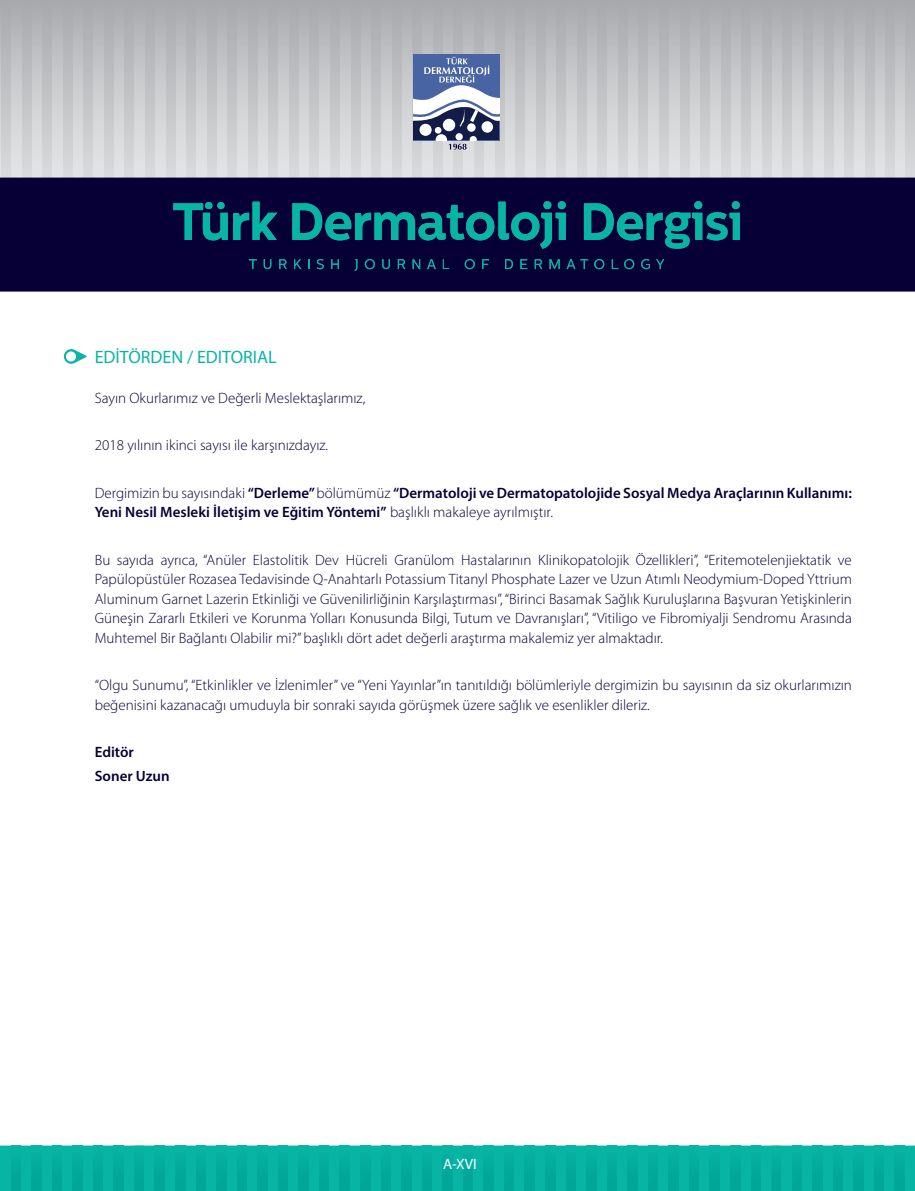
<style>
.page{position:relative;width:915px;height:1191px;background:#fff}
.page>*{position:absolute;margin:0;border:0;box-sizing:border-box;transform-origin:0 0}
.t1{font:18px "Myriad Pro";color:#08b5a5}
.t2{font:300 15px/19.5px "Myriad Pro";color:#060037;text-align:justify}
.t3{font:600 15px/19.5px "Myriad Pro";color:#060037}
.t4{font:15px "Myriad Pro";color:#fff}
.s1{font-weight:300}
</style>
<div class="page">
<svg style="left:0;top:1145px;width:914px;height:46px;background:#07b1a1"></svg>
<div style="left:114px;top:1145px;width:9px;height:46px;background:#03aa9b"></div>
<div style="left:93px;top:1145px;width:10px;height:46px;background:#03aa9b"></div>
<div style="left:73px;top:1145px;width:9px;height:46px;background:#03aa9b"></div>
<div style="left:52px;top:1145px;width:10px;height:46px;background:#03aa9b"></div>
<div style="left:32px;top:1145px;width:9px;height:46px;background:#03aa9b"></div>
<div style="left:11px;top:1145px;width:10px;height:46px;background:#03aa9b"></div>
<svg style="left:64px;top:349px;width:23px;height:15px"></svg>
<svg style="left:1px;top:0;width:913px;height:178px;background:#c0c1c4"></svg>
<svg style="left:12px;top:0;width:9px;height:178px;background:#c9cacc"></svg>
<svg style="left:0;top:0;width:1px;height:178px"></svg>
<svg style="left:32px;top:0;width:10px;height:178px;background:#c9cacc"></svg>
<svg style="left:53px;top:0;width:9px;height:178px;background:#c9cacc"></svg>
<svg style="left:73px;top:0;width:10px;height:178px;background:#c9cacc"></svg>
<svg style="left:94px;top:0;width:9px;height:178px;background:#c9cacc"></svg>
<svg style="left:114px;top:0;width:10px;height:178px;background:#c9cacc"></svg>
<svg style="left:135px;top:0;width:9px;height:178px;background:#c9cacc"></svg>
<svg style="left:155px;top:0;width:10px;height:178px;background:#c9cacc"></svg>
<svg style="left:176px;top:0;width:9px;height:178px;background:#c9cacc"></svg>
<svg style="left:196px;top:0;width:10px;height:178px;background:#c9cacc"></svg>
<svg style="left:217px;top:0;width:10px;height:178px;background:#c9cacc"></svg>
<svg style="left:238px;top:0;width:9px;height:178px;background:#c9cacc"></svg>
<svg style="left:258px;top:0;width:10px;height:178px;background:#c9cacc"></svg>
<svg style="left:279px;top:0;width:9px;height:178px;background:#c9cacc"></svg>
<svg style="left:299px;top:0;width:10px;height:178px;background:#c9cacc"></svg>
<svg style="left:320px;top:0;width:9px;height:178px;background:#c9cacc"></svg>
<svg style="left:340px;top:0;width:10px;height:178px;background:#c9cacc"></svg>
<svg style="left:361px;top:0;width:9px;height:178px;background:#c9cacc"></svg>
<svg style="left:381px;top:0;width:10px;height:178px;background:#c9cacc"></svg>
<svg style="left:402px;top:0;width:9px;height:178px;background:#c9cacc"></svg>
<svg style="left:422px;top:0;width:10px;height:178px"></svg>
<svg style="left:443px;top:0;width:9px;height:178px"></svg>
<svg style="left:463px;top:0;width:10px;height:178px"></svg>
<svg style="left:484px;top:0;width:10px;height:178px"></svg>
<svg style="left:505px;top:0;width:9px;height:178px;background:#c9cacc"></svg>
<svg style="left:525px;top:0;width:10px;height:178px;background:#c9cacc"></svg>
<svg style="left:546px;top:0;width:9px;height:178px;background:#c9cacc"></svg>
<svg style="left:566px;top:0;width:10px;height:178px;background:#c9cacc"></svg>
<svg style="left:587px;top:0;width:9px;height:178px;background:#c9cacc"></svg>
<svg style="left:607px;top:0;width:10px;height:178px;background:#c9cacc"></svg>
<svg style="left:628px;top:0;width:9px;height:178px;background:#c9cacc"></svg>
<svg style="left:648px;top:0;width:10px;height:178px;background:#c9cacc"></svg>
<svg style="left:669px;top:0;width:9px;height:178px;background:#c9cacc"></svg>
<svg style="left:689px;top:0;width:10px;height:178px;background:#c8c9cb"></svg>
<svg style="left:710px;top:0;width:10px;height:178px;background:#c9cacc"></svg>
<svg style="left:731px;top:0;width:9px;height:178px;background:#c9cacc"></svg>
<svg style="left:751px;top:0;width:10px;height:178px;background:#c9cacc"></svg>
<svg style="left:772px;top:0;width:9px;height:178px;background:#c9cacc"></svg>
<svg style="left:792px;top:0;width:10px;height:178px;background:#c9cacc"></svg>
<svg style="left:813px;top:0;width:9px;height:178px;background:#c9cacc"></svg>
<svg style="left:833px;top:0;width:10px;height:178px;background:#c8c9cb"></svg>
<svg style="left:854px;top:0;width:9px;height:178px;background:#c9cacc"></svg>
<svg style="left:874px;top:0;width:10px;height:178px;background:#c8c9cb"></svg>
<svg style="left:895px;top:0;width:9px;height:178px;background:#c9cacc"></svg>
<div style="left:0;top:178px;width:914px;height:114px;background:#060037"></div>
<svg style="left:173px;top:202px;width:104px;height:38px;background:#065269"></svg>
<svg style="left:292px;top:201px;width:273px;height:48px;background:#064460"></svg>
<svg style="left:583px;top:201px;width:156px;height:48px;background:#064862"></svg>
<svg style="left:442px;top:259px;width:7px;height:10px"></svg>
<svg style="left:249px;top:259px;width:8px;height:10px"></svg>
<svg style="left:263px;top:259px;width:8px;height:10px"></svg>
<svg style="left:279px;top:259px;width:8px;height:10px"></svg>
<svg style="left:294px;top:259px;width:7px;height:10px"></svg>
<svg style="left:317px;top:259px;width:7px;height:10px"></svg>
<svg style="left:331px;top:259px;width:8px;height:10px"></svg>
<svg style="left:354px;top:259px;width:3px;height:12px"></svg>
<svg style="left:364px;top:259px;width:11px;height:10px"></svg>
<svg style="left:382px;top:259px;width:8px;height:10px"></svg>
<svg style="left:397px;top:259px;width:8px;height:10px"></svg>
<svg style="left:412px;top:259px;width:8px;height:10px"></svg>
<svg style="left:427px;top:259px;width:8px;height:10px"></svg>
<svg style="left:464px;top:259px;width:10px;height:10px"></svg>
<svg style="left:482px;top:259px;width:7px;height:10px"></svg>
<svg style="left:505px;top:259px;width:7px;height:10px"></svg>
<svg style="left:520px;top:259px;width:7px;height:10px"></svg>
<svg style="left:534px;top:259px;width:8px;height:10px"></svg>
<svg style="left:549px;top:259px;width:10px;height:10px"></svg>
<svg style="left:566px;top:259px;width:22px;height:10px"></svg>
<svg style="left:594px;top:259px;width:10px;height:10px"></svg>
<svg style="left:611px;top:259px;width:7px;height:10px"></svg>
<svg style="left:624px;top:259px;width:10px;height:10px"></svg>
<svg style="left:641px;top:259px;width:8px;height:10px"></svg>
<svg style="left:656px;top:259px;width:8px;height:10px"></svg>
<div style="left:413px;top:54px;width:86px;height:86px;background:#4864a3"></div>
<div style="left:413px;top:105px;width:86px;height:35px;background:#121c46"></div>
<div style="left:419px;top:124px;width:12px;height:12px;background:#fff;border-radius:50%"></div>
<div style="left:434px;top:127px;width:7px;height:7px;background:#fff;border-radius:50%"></div>
<svg style="left:442px;top:119px;width:13px;height:12px"></svg>
<div style="left:467px;top:123px;width:8px;height:9px;background:#fff;border-radius:50%"></div>
<div style="left:481px;top:121px;width:12px;height:12px;background:#fff;border-radius:50%"></div>
<svg style="left:435px;top:134px;width:41px;height:16px"></svg>
<svg style="left:413px;top:57px;width:86px;height:70px"></svg>
<p class="t1" style="left:95px;top:345px;width:183px">EDİTÖRDEN / EDITORIAL</p>
<p class="t2" style="left:95px;top:388px;width:272px">Sayın Okurlarımız ve Değerli Meslektaşlarımız,</p>
<p class="t2" style="left:95px;top:435px;width:235px">2018 yılının ikinci sayısı ile karşınızdayız.</p>
<p class="t3" style="left:95px;top:482px;width:758px"><span class="s1">Dergimizin bu sayısındaki</span> “Derleme” <span class="s1">bölümümüz</span> “Dermatoloji ve Dermatopatolojide Sosyal Medya Araçlarının Kullanımı:<br>Yeni Nesil Mesleki İletişim ve Eğitim Yöntemi” <span class="s1">başlıklı makaleye ayrılmıştır.</span></p>
<p class="t2" style="left:95px;top:550px;width:758px">Bu sayıda ayrıca, “Anüler Elastolitik Dev Hücreli Granülom Hastalarının Klinikopatolojik Özellikleri”, “Eritemotelenjiektatik ve Papülopüstüler Rozasea Tedavisinde Q-Anahtarlı Potassium Titanyl Phosphate Lazer ve Uzun Atımlı Neodymium-Doped Yttrium Aluminum Garnet Lazerin Etkinliği ve Güvenilirliğinin Karşılaştırması”, “Birinci Basamak Sağlık Kuruluşlarına Başvuran Yetişkinlerin Güneşin Zararlı Etkileri ve Korunma Yolları Konusunda Bilgi, Tutum ve Davranışları”, “Vitiligo ve Fibromiyalji Sendromu Arasında Muhtemel Bir Bağlantı Olabilir mi?” başlıklı dört adet değerli araştırma makalemiz yer almaktadır.</p>
<p class="t2" style="left:95px;top:675px;width:758px">“Olgu Sunumu”, “Etkinlikler ve İzlenimler” ve “Yeni Yayınlar”ın tanıtıldığı bölümleriyle dergimizin bu sayısının da siz okurlarımızın beğenisini kazanacağı umuduyla bir sonraki sayıda görüşmek üzere sağlık ve esenlikler dileriz.</p>
<p class="t3" style="left:95px;top:742px;width:41px">Editör</p>
<p class="t3" style="left:95px;top:766px;width:76px">Soner Uzun</p>
<p class="t4" style="left:443px;top:1155px;width:35px">A-XVI</p>
</div>
